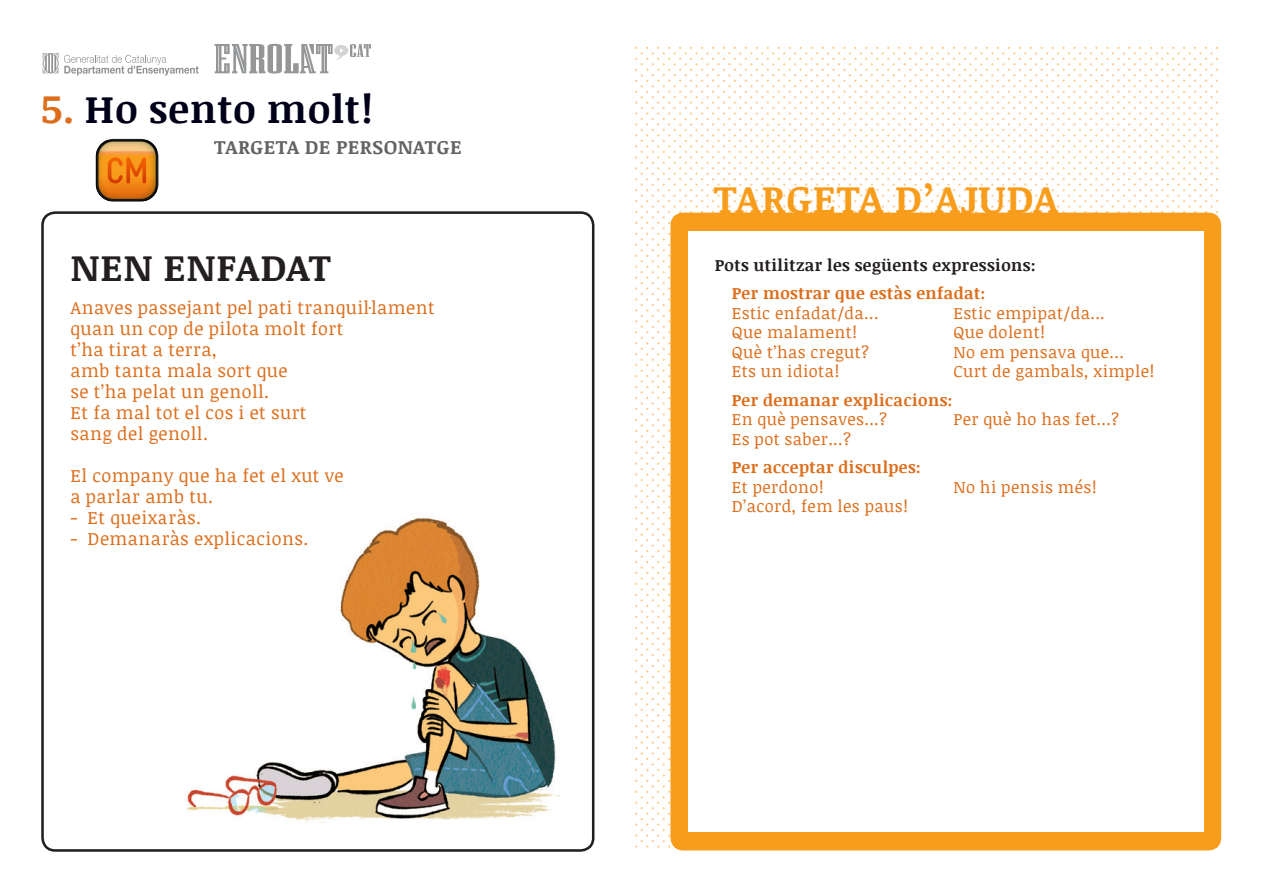
<style>
.page{position:relative;width:1263px;height:893px;background:#fff}
.page>*{position:absolute;margin:0;border:0;box-sizing:border-box;transform-origin:0 0}
.TITOL_FITXA{font:700 39px "Noticia Text";letter-spacing:.025em;color:#000119}
.Cos_de_Text{font:700 39px "Noticia Text";letter-spacing:.025em;color:#f89c1c}
.TP_titular{font:700 37.5px "Noticia Text";letter-spacing:.025em;color:#231f20}
.Cos_de_Text-2{font:700 19.5px "Noticia Text";letter-spacing:.025em;color:#636366}
.TP_cos_de_text{font:18px/21px "Noticia Text";letter-spacing:.025em;color:#dd6e1c}
.TP_cos_de_text-2{font:16.5px "Noticia Text";letter-spacing:.025em;color:#dd6e1c}
.TP_cos_de_text-3{font:700 16.5px "Noticia Text";letter-spacing:.025em;color:#dd6e1c}
.TP_titulars_2{font:700 16.5px "Noticia Text";letter-spacing:.025em;color:#231f20}
.s1{font-size:40.5px;color:#dd6e1c}
</style>
<div class="page">
<div style="left:96px;top:139px;width:62px;height:63px;border:3px solid #231f20;border-radius:16px"></div>
<svg style="left:97px;top:140px;width:60px;height:60px;background:#d2812c"></svg>
<img style="left:635px;top:46px;width:585px;height:804px">
<div style="left:41px;top:211px;width:553px;height:641px;border:3px solid #231f20;border-radius:13px"></div>
<div style="left:670px;top:213px;width:551px;height:637px;background:#f89c1c;border-radius:13px"></div>
<div style="left:689px;top:231px;width:515px;height:601px;background:#fff"></div>
<svg style="left:43px;top:53px;width:156px;height:22px"></svg>
<svg style="left:215px;top:44px;width:156px;height:30px"></svg>
<img style="left:186px;top:517px;width:374px;height:306px">
<p class="TITOL_FITXA" style="left:41px;top:81px;width:333px"><span class="s1">5.</span> Ho sento molt!</p>
<p class="Cos_de_Text-2" style="left:214px;top:133px;width:249px">TARGETA DE PERSONATGE</p>
<p class="TP_titular" style="left:71px;top:241px;width:262px">NEN ENFADAT</p>
<p class="TP_cos_de_text" style="left:71px;top:297px;width:365px">Anaves passejant pel pati tranquiŀlament</p>
<p class="TP_cos_de_text" style="left:71px;top:318px;width:274px">quan un cop de pilota molt fort t’ha tirat a terra,</p>
<p class="TP_cos_de_text" style="left:71px;top:360px;width:219px">amb tanta mala sort que se t’ha pelat un genoll.</p>
<p class="TP_cos_de_text" style="left:71px;top:402px;width:237px">Et fa mal tot el cos i et surt sang del genoll.</p>
<p class="TP_cos_de_text" style="left:71px;top:465px;width:275px">El company que ha fet el xut ve a parlar amb tu.</p>
<p class="TP_cos_de_text" style="left:71px;top:507px;width:132px">- Et queixaràs.</p>
<p class="TP_cos_de_text" style="left:71px;top:528px;width:239px">- Demanaràs explicacions.</p>
<p class="Cos_de_Text" style="left:714px;top:171px;width:346px">TARGETA D’AJUDA</p>
<p class="TP_titulars_2" style="left:715px;top:253px;width:322px">Pots utilitzar les següents expressions:</p>
<p class="TP_cos_de_text-3" style="left:732px;top:282px;width:255px">Per mostrar que estàs enfadat:</p>
<p class="TP_cos_de_text-2" style="left:732px;top:301px;width:148px">Estic enfadat/da...</p>
<p class="TP_cos_de_text-2" style="left:953px;top:301px;width:153px">Estic empipat/da...</p>
<p class="TP_cos_de_text-2" style="left:732px;top:321px;width:127px">Que malament!</p>
<p class="TP_cos_de_text-2" style="left:953px;top:321px;width:93px">Que dolent!</p>
<p class="TP_cos_de_text-2" style="left:732px;top:340px;width:139px">Què t’has cregut?</p>
<p class="TP_cos_de_text-2" style="left:953px;top:340px;width:172px">No em pensava que...</p>
<p class="TP_cos_de_text-2" style="left:732px;top:360px;width:109px">Ets un idiota!</p>
<p class="TP_cos_de_text-2" style="left:953px;top:360px;width:202px">Curt de gambals, ximple!</p>
<p class="TP_cos_de_text-3" style="left:732px;top:388px;width:222px">Per demanar explicacions:</p>
<p class="TP_cos_de_text-2" style="left:732px;top:408px;width:157px">En què pensaves...?</p>
<p class="TP_cos_de_text-2" style="left:953px;top:408px;width:168px">Per què ho has fet...?</p>
<p class="TP_cos_de_text-2" style="left:732px;top:427px;width:121px">Es pot saber...?</p>
<p class="TP_cos_de_text-3" style="left:732px;top:456px;width:190px">Per acceptar disculpes:</p>
<p class="TP_cos_de_text-2" style="left:732px;top:475px;width:93px">Et perdono!</p>
<p class="TP_cos_de_text-2" style="left:953px;top:475px;width:145px">No hi pensis més!</p>
<p class="TP_cos_de_text-2" style="left:732px;top:495px;width:177px">D’acord, fem les paus!</p>
</div>
